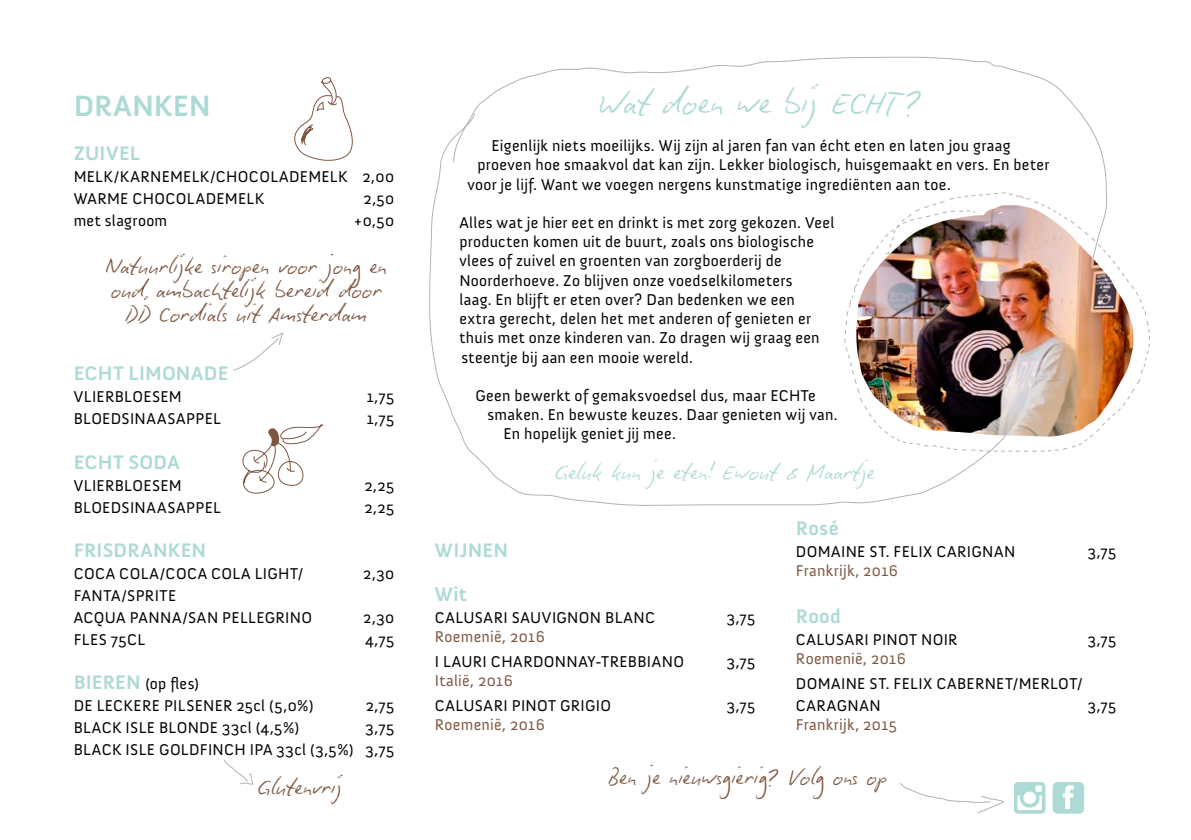
<style>
.page{position:relative;width:1191px;height:840px;background:#fff}
.page>*{position:absolute;margin:0;border:0;box-sizing:border-box;transform-origin:0 0}
.t1{font:36px "Biro Mau Script";letter-spacing:.005em;color:#addad5}
.t2{font:700 30px "Anivers";color:#addad5}
.t3{font:24px/24px "Biro Mau Script";color:#7e5742;text-align:center}
.t4{font:24px "Biro Mau Script";letter-spacing:-.005em;color:#addad5}
.t5{font:700 20px "Anivers";letter-spacing:.01em;color:#addad5}
.t6{font:16px/19.2px "Anivers";letter-spacing:.02em;color:#000}
.t7{font:16px "Anivers";letter-spacing:.02em;color:#7e5742}
.s1{font-weight:700;font-size:20px;color:#addad5}
</style>
<div class="page">
<svg style="left:233px;top:332px;width:51px;height:38px"></svg>
<svg style="left:294px;top:77px;width:59px;height:84px"></svg>
<svg style="left:242px;top:424px;width:82px;height:70px"></svg>
<svg style="left:429px;top:56px;width:678px;height:450px"></svg>
<svg style="left:844px;top:192px;width:306px;height:260px"></svg>
<img style="left:856px;top:205px;width:277px;height:231px">
<svg style="left:899px;top:783px;width:105px;height:30px"></svg>
<svg style="left:1052px;top:782px;width:32px;height:31px"></svg>
<svg style="left:1014px;top:782px;width:31px;height:31px"></svg>
<svg style="left:223px;top:759px;width:31px;height:26px"></svg>
<h2 class="t2" style="left:74px;top:90px;width:139px">DRANKEN</h2>
<p class="t5" style="left:74px;top:142px;width:68px">ZUIVEL</p>
<p class="t6" style="left:74px;top:166px;width:322px;line-height:22px">MELK/KARNEMELK/CHOCOLADEMELK 2,00<br>WARME CHOCOLADEMELK</p>
<p class="t6" style="left:363px;top:189px;width:32px">2,50</p>
<p class="t6" style="left:74px;top:211px;width:95px">met slagroom</p>
<p class="t6" style="left:354px;top:211px;width:42px">+0,50</p>
<h3 class="t3" style="left:106px;top:252px;width:283px">Natuurlijke siropen voor jong en oud, ambachtelijk bereid door<br>DD Cordials uit Amsterdam</h3>
<p class="t5" style="left:74px;top:362px;width:156px">ECHT LIMONADE</p>
<p class="t6" style="left:74px;top:387px;width:110px">VLIERBLOESEM</p>
<p class="t6" style="left:367px;top:387px;width:29px">1,75</p>
<p class="t6" style="left:74px;top:409px;width:148px">BLOEDSINAASAPPEL</p>
<p class="t6" style="left:367px;top:409px;width:29px">1,75</p>
<p class="t5" style="left:74px;top:450px;width:107px">ECHT SODA</p>
<p class="t6" style="left:74px;top:475px;width:110px">VLIERBLOESEM</p>
<p class="t6" style="left:364px;top:475px;width:31px">2,25</p>
<p class="t6" style="left:74px;top:497px;width:148px">BLOEDSINAASAPPEL</p>
<p class="t6" style="left:364px;top:497px;width:31px">2,25</p>
<p class="t5" style="left:74px;top:538px;width:134px">FRISDRANKEN</p>
<p class="t6" style="left:74px;top:563px;width:231px">COCA COLA/COCA COLA LIGHT/</p>
<p class="t6" style="left:363px;top:563px;width:32px">2,30</p>
<p class="t6" style="left:74px;top:584px;width:240px;line-height:22px">FANTA/SPRITE<br>ACQUA PANNA/SAN PELLEGRINO</p>
<p class="t6" style="left:363px;top:607px;width:32px">2,30</p>
<p class="t6" style="left:74px;top:629px;width:73px">FLES 75CL</p>
<p class="t6" style="left:365px;top:629px;width:31px">4,75</p>
<p class="t6" style="left:74px;top:672px;width:241px;line-height:22px"><span class="s1">BIEREN</span> (op fles)<br>DE LECKERE PILSENER 25cl (5,0%)</p>
<p class="t6" style="left:366px;top:695px;width:30px">2,75</p>
<p class="t6" style="left:74px;top:717px;width:227px">BLACK ISLE BLONDE 33cl (4,5%)</p>
<p class="t6" style="left:74px;top:716px;width:322px;line-height:22px;text-align:right">3,75<br>BLACK ISLE GOLDFINCH IPA 33cl (3,5%) 3,75</p>
<h3 class="t3" style="left:258px;top:772px;width:86px">Glutenvrij</h3>
<h1 class="t1" style="left:599px;top:79px;width:326px">Wat doen we bij ECHT?</h1>
<p class="t6" style="left:491px;top:136px;width:521px">Eigenlijk niets moeilijks. Wij zijn al jaren fan van écht eten en laten jou graag</p>
<p class="t6" style="left:477px;top:155px;width:573px">proeven hoe smaakvol dat kan zijn. Lekker biologisch, huisgemaakt en vers. En beter</p>
<p class="t6" style="left:467px;top:175px;width:485px">voor je lijf. Want we voegen nergens kunstmatige ingrediënten aan toe.</p>
<p class="t6" style="left:459px;top:213px;width:376px">Alles wat je hier eet en drinkt is met zorg gekozen. Veel producten komen uit de buurt, zoals ons biologische vlees of zuivel en groenten van zorgboerderij de Noorderhoeve. Zo blijven onze voedselkilometers<br>laag. En blijft er eten over? Dan bedenken we een extra gerecht, delen het met anderen of genieten er thuis met onze kinderen van. Zo dragen wij graag een steentje bij aan een mooie wereld.</p>
<p class="t6" style="left:475px;top:386px;width:342px">Geen bewerkt of gemaksvoedsel dus, maar ECHTe</p>
<p class="t6" style="left:487px;top:405px;width:352px">smaken. En bewuste keuzes. Daar genieten wij van.</p>
<p class="t6" style="left:503px;top:424px;width:174px">En hopelijk geniet jij mee.</p>
<h3 class="t4" style="left:556px;top:456px;width:321px">Geluk kun je eten! Ewout &amp; Maartje</h3>
<p class="t5" style="left:435px;top:538px;width:75px">WIJNEN</p>
<p class="t5" style="left:435px;top:582px;width:34px">Wit</p>
<p class="t6" style="left:435px;top:607px;width:222px">CALUSARI SAUVIGNON BLANC</p>
<p class="t6" style="left:726px;top:607px;width:30px">3,75</p>
<p class="t7" style="left:435px;top:627px;width:111px">Roemenië, 2016</p>
<p class="t6" style="left:435px;top:651px;width:251px">I LAURI CHARDONNAY-TREBBIANO</p>
<p class="t6" style="left:726px;top:651px;width:30px">3,75</p>
<p class="t7" style="left:435px;top:671px;width:79px">Italië, 2016</p>
<p class="t6" style="left:435px;top:695px;width:178px">CALUSARI PINOT GRIGIO</p>
<p class="t6" style="left:726px;top:695px;width:30px">3,75</p>
<p class="t7" style="left:435px;top:715px;width:111px">Roemenië, 2016</p>
<p class="t5" style="left:796px;top:516px;width:44px">Rosé</p>
<p class="t6" style="left:796px;top:541px;width:221px">DOMAINE ST. FELIX CARIGNAN</p>
<p class="t6" style="left:1087px;top:541px;width:30px">3,75</p>
<p class="t7" style="left:796px;top:561px;width:103px">Frankrijk, 2016</p>
<p class="t5" style="left:796px;top:604px;width:46px">Rood</p>
<p class="t6" style="left:796px;top:629px;width:163px">CALUSARI PINOT NOIR</p>
<p class="t6" style="left:1087px;top:629px;width:30px">3,75</p>
<p class="t7" style="left:796px;top:649px;width:111px">Roemenië, 2016</p>
<p class="t6" style="left:796px;top:672px;width:288px;line-height:22px">DOMAINE ST. FELIX CABERNET/MERLOT/<br>CARAGNAN</p>
<p class="t6" style="left:1087px;top:695px;width:30px">3,75</p>
<p class="t7" style="left:796px;top:715px;width:103px">Frankrijk, 2015</p>
<h3 class="t3" style="left:609px;top:763px;width:280px">Ben je nieuwsgierig? Volg ons op</h3>
</div>
